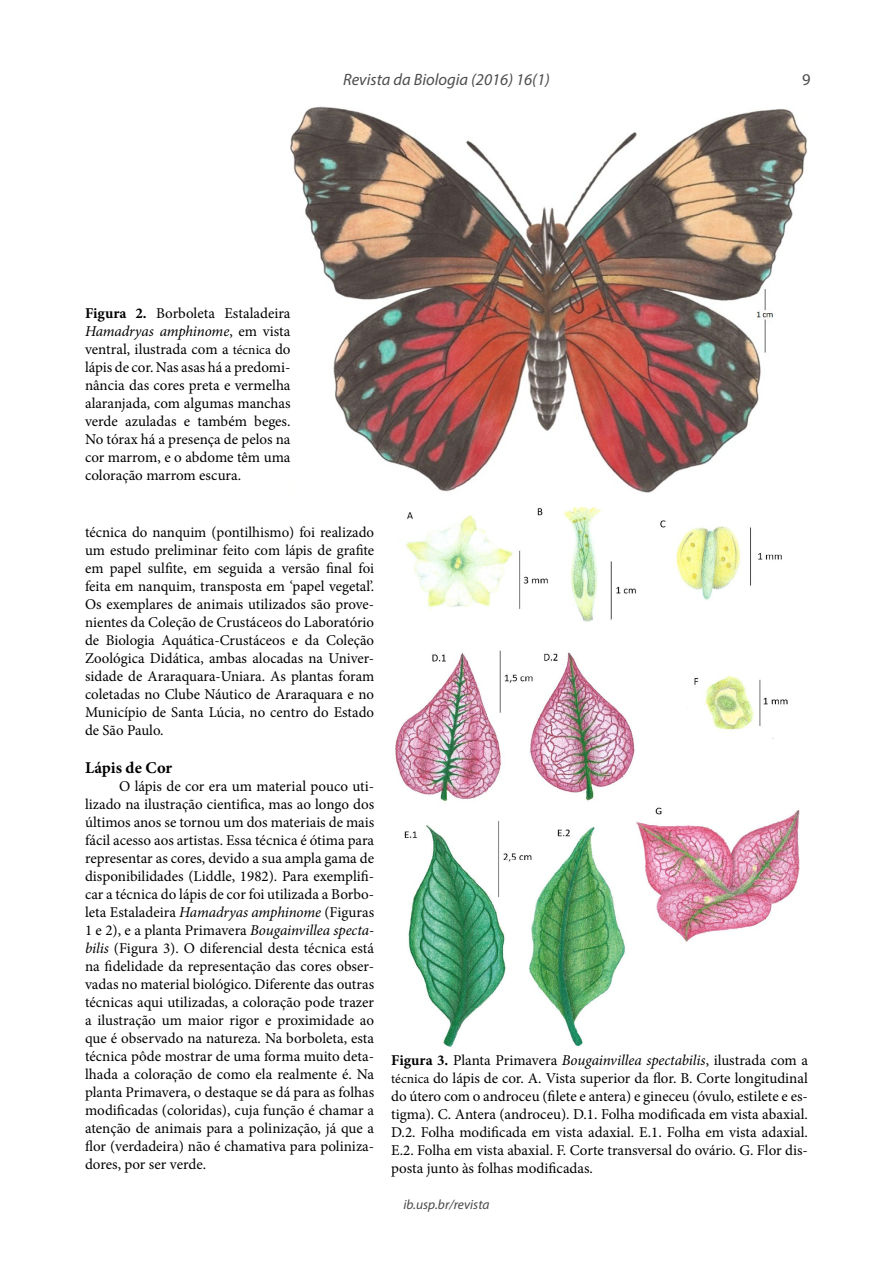
<style>
.page{position:relative;width:893px;height:1263px;background:#fff}
.page>*{position:absolute;margin:0;border:0;box-sizing:border-box;transform-origin:0 0}
.t1{font:italic 16.5px "Myriad Pro";color:#4d4d4f}
.t2{font:700 16.5px "Minion Pro";color:#000}
.t3{font:16.5px "Myriad Pro";color:#4d4d4f}
.t4{font:15px/18px "Minion Pro";color:#000;text-align:justify}
.t5{font:italic 13.5px "Myriad Pro";color:#4a4a4d}
.s1{font-weight:700}
.s2{font-style:italic}
.s3{font-size:13.5px}
</style>
<div class="page">
<img style="left:291px;top:106px;width:517px;height:387px">
<img style="left:395px;top:507px;width:405px;height:540px">
<p class="t1" style="left:343px;top:69px;width:208px">Revista da Biologia (2016) 16(1)</p>
<p class="t3" style="left:802px;top:69px;width:10px">9</p>
<p class="t4" style="left:85px;top:304px;width:207px"><span class="s1">Figura 2.</span> Borboleta Estaladeira <span class="s2">Hamadryas amphinome</span>, em vista ventral, ilustrada com a <span class="s3">técnica</span> do lápis de cor. Nas asas há a predomi&shy;nância das cores preta e vermelha alaranjada, com algumas manchas verde azuladas e também beges.<br>No tórax há a presença de pelos na cor marrom, e o abdome têm uma coloração marrom escura.</p>
<p class="t4" style="left:85px;top:523px;width:291px">técnica do nanquim (pontilhismo) foi realizado um estudo preliminar feito com lápis de grafite em papel sulfite, em seguida a versão final foi feita em nanquim, transposta em ‘papel vegetal’.<br>Os exemplares de animais utilizados são prove&shy;nientes da Coleção de Crustáceos do Laboratório de Biologia Aquática-Crustáceos e da Coleção Zoológica Didática, ambas alocadas na Univer&shy;sidade de Araraquara-Uniara. As plantas foram coletadas no Clube Náutico de Araraquara e no Município de Santa Lúcia, no centro do Estado de São Paulo.</p>
<p class="t2" style="left:85px;top:756px;width:89px">Lápis de Cor</p>
<p class="t4" style="left:85px;top:777px;width:291px;text-indent:34px">O lápis de cor era um material pouco uti&shy;lizado na ilustração cientifica, mas ao longo dos últimos anos se tornou um dos materiais de mais fácil acesso aos artistas. Essa técnica é ótima para representar as cores, devido a sua ampla gama de disponibilidades (Liddle, 1982). Para exemplifi&shy;car a técnica do lápis de cor foi utilizada a Borbo&shy;leta Estaladeira <span class="s2">Hamadryas amphinome</span> (Figuras 1 e 2), e a planta Primavera <span class="s2">Bougainvillea specta&shy;bilis</span> (Figura 3). O diferencial desta técnica está na fidelidade da representação das cores obser&shy;vadas no material biológico. Diferente das outras técnicas aqui utilizadas, a coloração pode trazer a ilustração um maior rigor e proximidade ao que é observado na natureza. Na borboleta, esta técnica pôde mostrar de uma forma muito deta&shy;lhada a coloração de como ela realmente é. Na planta Primavera, o destaque se dá para as folhas modificadas (coloridas), cuja função é chamar a atenção de animais para a polinização, já que a flor (verdadeira) não é chamativa para poliniza&shy;dores, por ser verde.</p>
<p class="t4" style="left:391px;top:1051px;width:418px"><span class="s1">Figura 3.</span> Planta Primavera <span class="s2">Bougainvillea spectabilis</span>, ilustrada com a <span class="s3">técnica</span> do lápis de cor. A. Vista superior da flor. B. Corte longitudinal do útero com o androceu (filete e antera) e gineceu (óvulo, estilete e es&shy;tigma). C. Antera (androceu). D.1. Folha modificada em vista abaxial.<br>D.2. Folha modificada em vista adaxial. E.1. Folha em vista adaxial.<br>E.2. Folha em vista abaxial. F. Corte transversal do ovário. G. Flor dis&shy;posta junto às folhas modificadas.</p>
<p class="t5" style="left:403px;top:1196px;width:88px">ib.usp.br/revista</p>
</div>
